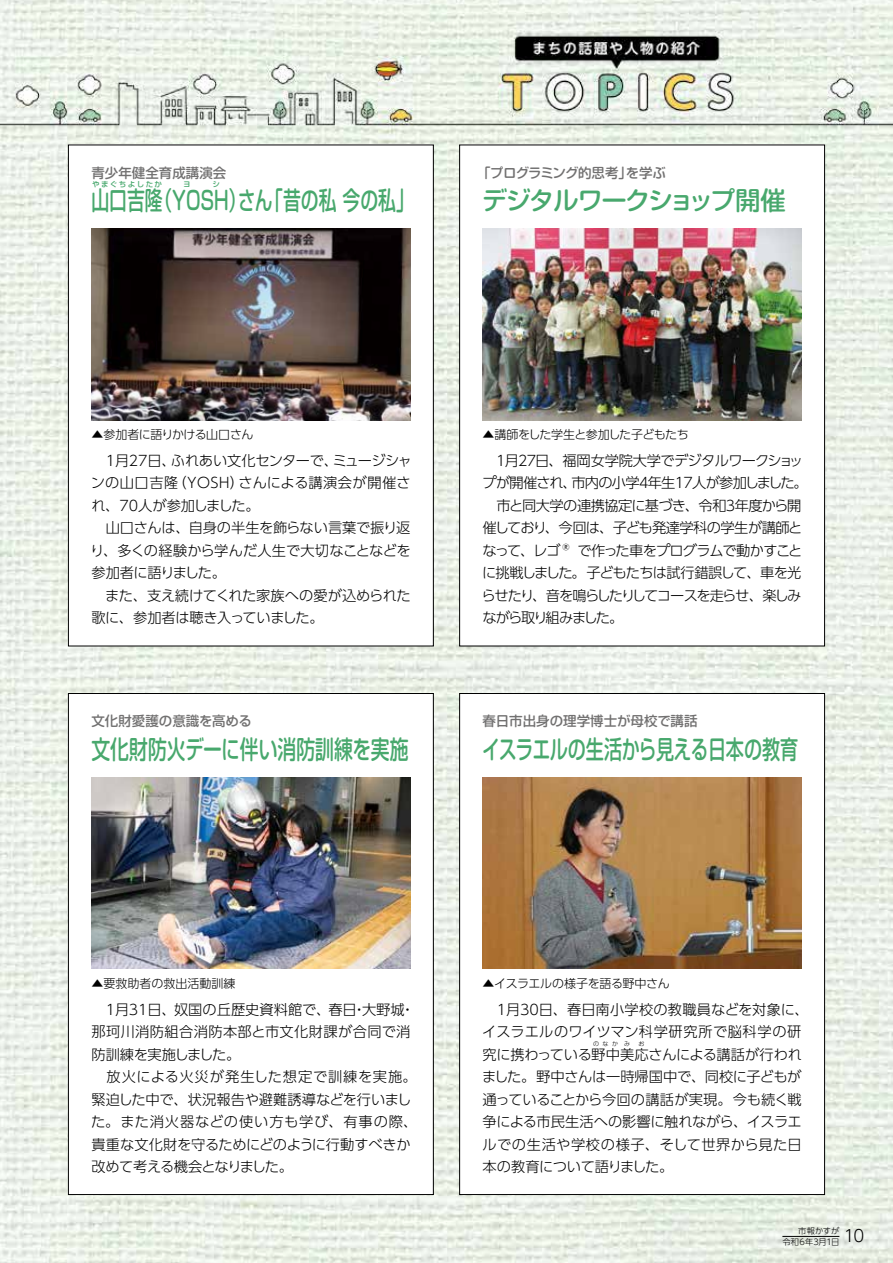
<style>
.page{position:relative;width:893px;height:1263px;background:#fff}
.page>*{position:absolute;margin:0;border:0;box-sizing:border-box;transform-origin:0 0}
.t1{font:500 25.5px "Soft Go Std";letter-spacing:-.015em;color:#48a86d;scale:.7 1}
.t2{font:500 25.5px "Soft Go Std";letter-spacing:-.015em;color:#48a86d;scale:.71 1}
.t3{font:500 25.5px "Soft Go Std";letter-spacing:-.015em;color:#48a86d;scale:.74 1}
.t4{font:500 25.5px "Soft Go Std";letter-spacing:-.075em;color:#48a86d}
.t5{font:300 14.25px/22.5px "UD Shin Go Pr 6";letter-spacing:-.025em;color:#000;text-align:justify}
.t6{font:300 14.25px/22.5px "UD Shin Go Pr 6";letter-spacing:.005em;color:#000}
.t7{font:300 14.25px/22.5px "UD Shin Go Pr 6";letter-spacing:-.065em;color:#000}
.t8{font:300 14.25px/22.5px "UD Shin Go Pr 6";letter-spacing:-.005em;color:#000}
.t9{font:300 14.25px/22.5px "UD Shin Go Pr 6";letter-spacing:-.05em;color:#000}
.t10{font:300 14.25px "UD Shin Go Pr 6";color:#000}
.t11{font:300 14.25px "UD Shin Go Pr 6";letter-spacing:.01em;color:#000}
.t12{font:500 13.5px "Soft Go Std";color:#727171}
.t13{font:500 13.5px "Soft Go Std";letter-spacing:-.06em;color:#727171}
.t14{font:300 12px "UD Shin Go Pr 6";letter-spacing:-.03em;color:#000}
.t15{font:300 12px "UD Shin Go Pr 6";color:#000}
.t16{font:300 8.25px/10.5px "UD Shin Go Pr 6";letter-spacing:.015em;color:#000}
.t17{font:500 7.5px "Soft Go Std";letter-spacing:.19em;color:#48a86d}
.t18{font:300 6px "UD Shin Go Pr 6";color:#000}
.s1{font-size:16.5px}
</style>
<div class="page">
<img style="left:0;top:0;width:893px;height:1263px">
<div style="left:460px;top:693px;width:365px;height:501px;background:#fff"></div>
<div style="left:68px;top:693px;width:365px;height:501px;background:#fff"></div>
<img style="left:483px;top:777px;width:318px;height:191px">
<img style="left:91px;top:777px;width:319px;height:191px">
<div style="left:460px;top:145px;width:365px;height:501px;background:#fff"></div>
<div style="left:68px;top:145px;width:365px;height:501px;background:#fff"></div>
<img style="left:483px;top:229px;width:318px;height:191px">
<img style="left:91px;top:229px;width:319px;height:191px">
<hr style="left:782px;top:1236px;width:57px;height:1px;background:#000">
<p class="t12" style="left:91px;top:163px;width:136px">青少年健全育成講演会</p>
<h1 class="t1" style="left:91px;top:183px;width:462px">山口吉（隆ＹＯＳＨさん昔の私今の私「</h1>
<p class="t17" style="left:92px;top:179px;width:71px">やまぐちよしたか</p>
<p class="t17" style="left:183px;top:179px;width:9px">ヨ</p>
<p class="t17" style="left:212px;top:179px;width:9px">シ</p>
<h1 class="t1" style="left:229px;top:183px;width:27px">）</h1>
<h1 class="t1" style="left:265px;top:183px;width:27px">「</h1>
<p class="t13" style="left:477px;top:163px;width:157px">「プログラミング的思考」</p>
<h1 class="t4" style="left:482px;top:183px;width:306px">デジタルワークショップ開催</h1>
<p class="t12" style="left:626px;top:163px;width:42px">を学ぶ</p>
<p class="t14" style="left:91px;top:425px;width:164px">▲参加者に語りかける山口さん</p>
<p class="t14" style="left:483px;top:425px;width:208px">▲講師をした学生と参加した子どもたち</p>
<p class="t5" style="left:333px;top:449px;width:80px">ミュージシャ</p>
<p class="t5" style="left:171px;top:449px;width:169px">ふれあい文化センターで、</p>
<p class="t5" style="left:91px;top:449px;width:86px">　1月27日、</p>
<p class="t11" style="left:238px;top:471px;width:174px">さんによる講演会が開催さ</p>
<p class="t5" style="left:172px;top:471px;width:73px">（ＹＯＳＨ）</p>
<p class="t5" style="left:90px;top:471px;width:322px;text-align:left">ンの山口吉隆<br>れ、70人が参加しました。<br>　山口さんは、自身の半生を飾らない言葉で振り返り、多くの経験から学んだ人生で大切なことなどを参加者に語りました。<br>　また、支え続けてくれた家族への愛が込められた歌に、参加者は聴き入っていました。</p>
<p class="t9" style="left:571px;top:449px;width:238px;text-indent:-89px">　1月27日、福岡女学院大学でデジタルワークショッ市内の小学4年生17人が参加しました。</p>
<p class="t7" style="left:481px;top:471px;width:323px">プが開催され、<br>　市と同大学の連携協定に基づき、令和3年度から開催しており、今回は、子ども発達学科の学生が講師となって、レゴ ®で作った車をプログラムで動かすことに挑戦しました。子どもたちは試行錯誤して、車を光らせたり、音を鳴らしたりしてコースを走らせ、楽しみながら取り組みました。</p>
<p class="t12" style="left:91px;top:712px;width:162px">文化財愛護の意識を高める</p>
<h1 class="t3" style="left:91px;top:731px;width:430px">文化財防火デーに伴い消防訓練を実施</h1>
<p class="t12" style="left:483px;top:712px;width:216px">春日市出身の理学博士が母校で講話</p>
<h1 class="t2" style="left:482px;top:731px;width:447px">イスラエルの生活から見える日本の教育</h1>
<p class="t15" style="left:91px;top:973px;width:145px">▲要救助者の救出活動訓練</p>
<p class="t14" style="left:483px;top:973px;width:189px">▲イスラエルの様子を語る野中さん</p>
<p class="t10" style="left:91px;top:997px;width:315px">　1月31日、奴国の丘歴史資料館で、春日大野城</p>
<p class="t6" style="left:91px;top:997px;width:328px;text-indent:261px">・<br>那珂川消防組合消防本部と市文化財課が合同で消防訓練を実施しました。<br>　放火による火災が発生した想定で訓練を実施。緊迫した中で、状況報告や避難誘導などを行いました。また消火器などの使い方も学び、有事の際、貴重な文化財を守るためにどのように行動すべきか改めて考える機会となりました。</p>
<p class="t5" style="left:400px;top:997px;width:16px">・</p>
<p class="t8" style="left:482px;top:997px;width:328px">　1月30日、春日南小学校の教職員などを対象に、イスラエルのワイツマン科学研究所で脳科学の研究に携わっている野中美応さんによる講話が行われ</p>
<p class="t18" style="left:593px;top:1039px;width:27px">のなか</p>
<p class="t18" style="left:624px;top:1039px;width:7px">み</p>
<p class="t18" style="left:638px;top:1039px;width:7px">お</p>
<p class="t5" style="left:482px;top:1065px;width:321px">ました。野中さんは一時帰国中で、同校に子どもが通っていることから今回の講話が実現。今も続く戦争による市民生活への影響に触れながら、イスラエルでの生活や学校の様子、そして世界から見た日本の教育について語りました。</p>
<p class="t16" style="left:782px;top:1225px;width:84px;text-indent:16px">市報かすが <span class="s1">10</span>令和6年3月日1</p>
</div>
